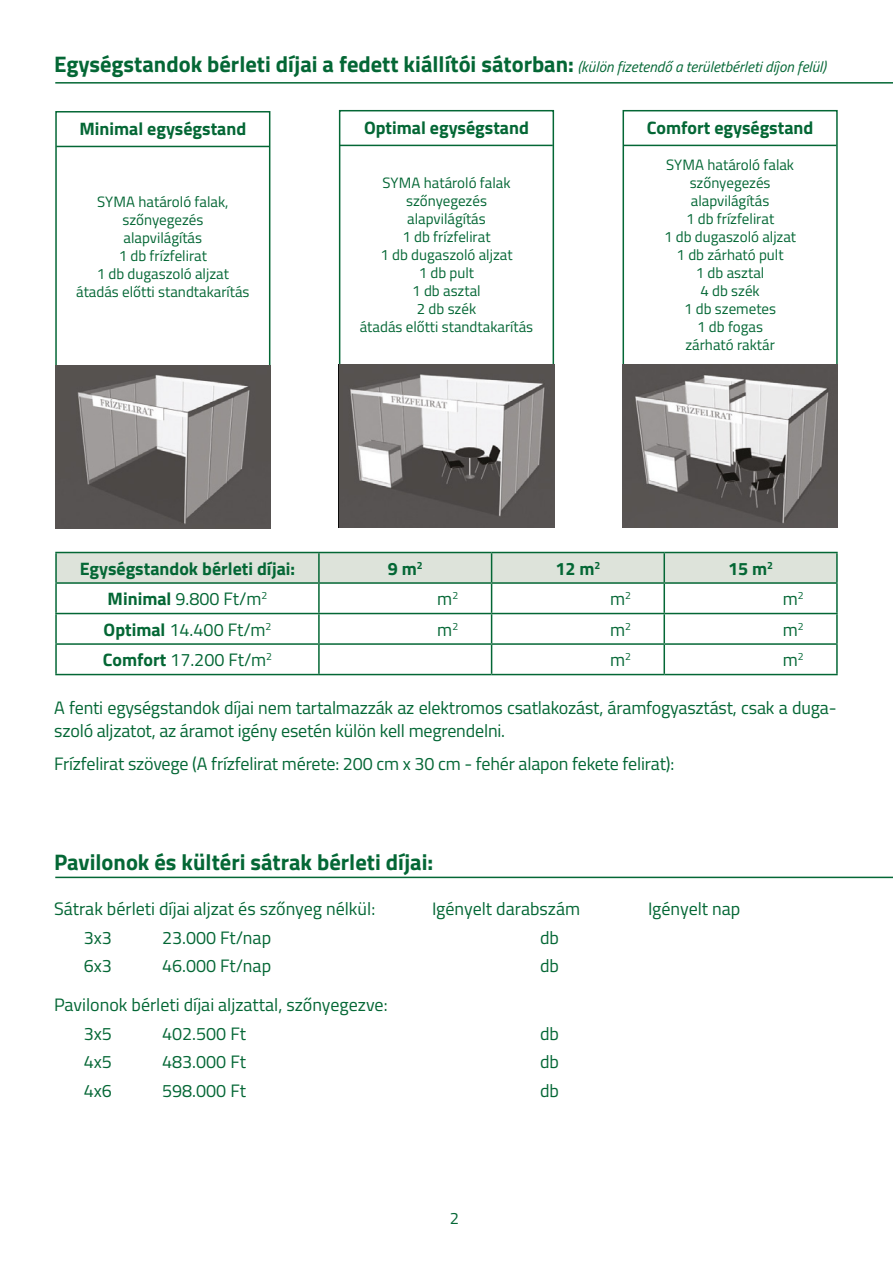
<style>
.page{position:relative;width:893px;height:1263px;background:#fff}
.page>*{position:absolute;margin:0;border:0;box-sizing:border-box;transform-origin:0 0}
.t1{font:700 22.5px "Titillium";color:#046735}
.t2{font:18px/28.5px "Titillium";letter-spacing:-.01em;color:#046735}
.t3{font:700 18px "Titillium";color:#046735}
.t4{font:16.5px "Titillium";color:#046735}
.t5{font:15px/18px "Titillium";color:#046735;text-align:center}
.s1{font-weight:400;font-style:italic;font-size:15px}
.s2{font-weight:700}
</style>
<div class="page">
<hr style="left:55px;top:877px;width:838px;height:1px;background:#046735">
<hr style="left:55px;top:552px;width:264px;height:1px;background:#046735">
<hr style="left:55px;top:553px;width:2px;height:29px;background:#046735">
<hr style="left:664px;top:552px;width:174px;height:1px;background:#046735">
<hr style="left:836px;top:553px;width:2px;height:29px;background:#046735">
<hr style="left:55px;top:582px;width:264px;height:2px;background:#046735">
<hr style="left:55px;top:584px;width:2px;height:29px;background:#046735">
<hr style="left:664px;top:582px;width:174px;height:2px;background:#046735">
<hr style="left:836px;top:584px;width:2px;height:29px;background:#046735">
<hr style="left:55px;top:613px;width:264px;height:1px;background:#046735">
<hr style="left:55px;top:614px;width:2px;height:29px;background:#046735">
<hr style="left:664px;top:613px;width:174px;height:1px;background:#046735">
<hr style="left:836px;top:614px;width:2px;height:29px;background:#046735">
<hr style="left:55px;top:643px;width:264px;height:2px;background:#046735">
<hr style="left:55px;top:645px;width:2px;height:29px;background:#046735">
<svg style="left:56px;top:552px;width:781px;height:122px"></svg>
<hr style="left:664px;top:643px;width:174px;height:2px;background:#046735">
<hr style="left:663px;top:645px;width:2px;height:29px;background:#046735">
<hr style="left:836px;top:645px;width:2px;height:29px;background:#046735">
<hr style="left:55px;top:674px;width:264px;height:1px;background:#046735">
<hr style="left:319px;top:674px;width:173px;height:1px;background:#046735">
<hr style="left:492px;top:674px;width:172px;height:1px;background:#046735">
<hr style="left:664px;top:674px;width:174px;height:1px;background:#046735">
<hr style="left:55px;top:82px;width:838px;height:2px;background:#046735">
<div style="left:55px;top:111px;width:215px;height:412px;border:2px solid #046735"></div>
<hr style="left:56px;top:146px;width:213px;height:1px;background:#046735">
<img style="left:56px;top:365px;width:214px;height:164px">
<hr style="left:55px;top:365px;width:1px;height:164px;background:#000">
<div style="left:339px;top:110px;width:215px;height:412px;border:2px solid #046735"></div>
<hr style="left:340px;top:145px;width:213px;height:1px;background:#046735">
<img style="left:340px;top:364px;width:214px;height:163px">
<hr style="left:339px;top:364px;width:1px;height:163px;background:#000">
<div style="left:622px;top:110px;width:216px;height:412px;border:2px solid #046735"></div>
<hr style="left:624px;top:145px;width:212px;height:1px;background:#046735">
<img style="left:622px;top:364px;width:216px;height:163px">
<p class="t1" style="left:54px;top:47px;width:773px">Egységstandok bérleti díjai a fedett kiállítói sátorban: <span class="s1">(külön fizetendő a területbérleti díjon felül)</span></p>
<p class="t3" style="left:79px;top:115px;width:168px">Minimal egységstand</p>
<p class="t5" style="left:76px;top:192px;width:175px">SYMA határoló falak, szőnyegezés<br>alapvilágítás<br>1 db frízfelirat<br>1 db dugaszoló aljzat átadás előtti standtakarítás</p>
<p class="t3" style="left:364px;top:114px;width:166px">Optimal egységstand</p>
<p class="t5" style="left:360px;top:173px;width:175px">SYMA határoló falak szőnyegezés<br>alapvilágítás<br>1 db frízfelirat<br>1 db dugaszoló aljzat<br>1 db pult<br>1 db asztal<br>2 db szék<br>átadás előtti standtakarítás</p>
<p class="t3" style="left:647px;top:114px;width:168px">Comfort egységstand</p>
<p class="t5" style="left:664px;top:155px;width:134px">SYMA határoló falak szőnyegezés alapvilágítás<br>1 db frízfelirat<br>1 db dugaszoló aljzat<br>1 db zárható pult<br>1 db asztal<br>4 db szék<br>1 db szemetes<br>1 db fogas<br>zárható raktár</p>
<p class="t3" style="left:80px;top:554px;width:217px">Egységstandok bérleti díjai:</p>
<p class="t3" style="left:388px;top:554px;width:37px">9 m<sup>2</sup></p>
<p class="t3" style="left:555px;top:554px;width:47px">12 m<sup>2</sup></p>
<p class="t3" style="left:728px;top:554px;width:47px">15 m<sup>2</sup></p>
<p class="t2" style="left:108px;top:584px;width:161px"><span class="s2">Minimal</span> 9.800 Ft/m<sup>2</sup></p>
<p class="t2" style="left:437px;top:584px;width:22px">m<sup>2</sup></p>
<p class="t2" style="left:610px;top:584px;width:22px">m<sup>2</sup></p>
<p class="t2" style="left:783px;top:584px;width:22px">m<sup>2</sup></p>
<p class="t2" style="left:104px;top:614px;width:169px"><span class="s2">Optimal</span> 14.400 Ft/m<sup>2</sup></p>
<p class="t2" style="left:437px;top:614px;width:22px">m<sup>2</sup></p>
<p class="t2" style="left:610px;top:614px;width:22px">m<sup>2</sup></p>
<p class="t2" style="left:783px;top:614px;width:22px">m<sup>2</sup></p>
<p class="t2" style="left:103px;top:645px;width:171px"><span class="s2">Comfort</span> 17.200 Ft/m<sup>2</sup></p>
<p class="t2" style="left:610px;top:645px;width:22px">m<sup>2</sup></p>
<p class="t2" style="left:783px;top:645px;width:22px">m<sup>2</sup></p>
<p class="t2" style="left:54px;top:696px;width:784px;line-height:22.5px">A fenti egységstandok díjai nem tartalmazzák az elektromos csatlakozást, áramfogyasztást, csak a duga&shy;szoló aljzatot, az áramot igény esetén külön kell megrendelni.</p>
<p class="t2" style="left:54px;top:748px;width:622px">Frízfelirat szövege (A frízfelirat mérete: 200 cm x 30 cm - fehér alapon fekete felirat):</p>
<p class="t1" style="left:54px;top:845px;width:381px">Pavilonok és kültéri sátrak bérleti díjai:</p>
<p class="t2" style="left:54px;top:893px;width:323px">Sátrak bérleti díjai aljzat és szőnyeg nélkül:</p>
<p class="t2" style="left:432px;top:893px;width:150px">Igényelt darabszám</p>
<p class="t2" style="left:648px;top:893px;width:94px">Igényelt nap</p>
<p class="t2" style="left:84px;top:922px;width:30px">3x3</p>
<p class="t2" style="left:162px;top:922px;width:111px">23.000 Ft/nap</p>
<p class="t2" style="left:540px;top:922px;width:20px">db</p>
<p class="t2" style="left:84px;top:950px;width:30px">6x3</p>
<p class="t2" style="left:162px;top:950px;width:111px">46.000 Ft/nap</p>
<p class="t2" style="left:540px;top:950px;width:20px">db</p>
<p class="t2" style="left:84px;top:989px;width:305px;text-indent:-30px">Pavilonok bérleti díjai aljzattal, szőnyegezve:<br>3x5</p>
<p class="t2" style="left:162px;top:1018px;width:85px">402.500 Ft</p>
<p class="t2" style="left:540px;top:1018px;width:20px">db</p>
<p class="t2" style="left:84px;top:1046px;width:30px">4x5</p>
<p class="t2" style="left:162px;top:1046px;width:85px">483.000 Ft</p>
<p class="t2" style="left:540px;top:1046px;width:20px">db</p>
<p class="t2" style="left:84px;top:1075px;width:30px">4x6</p>
<p class="t2" style="left:162px;top:1075px;width:85px">598.000 Ft</p>
<p class="t2" style="left:540px;top:1075px;width:20px">db</p>
<p class="t4" style="left:450px;top:1206px;width:11px">2</p>
</div>
